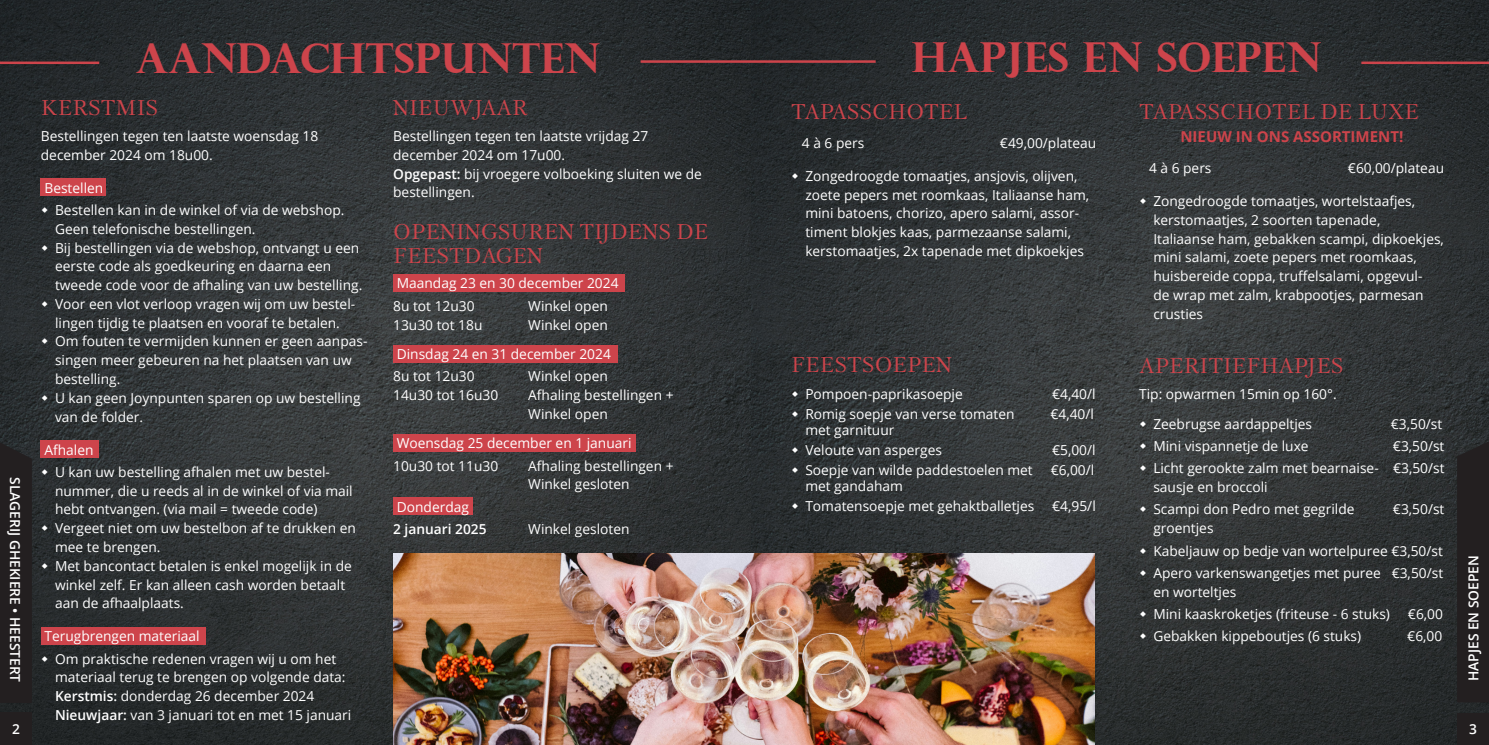
<style>
.page{position:relative;width:1489px;height:745px;background:#fff}
.page>*{position:absolute;margin:0;border:0;box-sizing:border-box;transform-origin:0 0}
.t1{font:700 41.25px "Perpetua Titling";color:#cd444b}
.t2{font:21.25px/23.8px "Petersburg";letter-spacing:.01em;color:#cd444b}
.t3{font:700 15px "Open Sans";color:#cd444b}
.t4{font:13.75px/18.8px "Open Sans";color:#fff}
.t5{font:600 13.75px "Open Sans";color:#fff}
.s1{font-weight:600}
</style>
<div class="page">
<img style="left:750px;top:0;width:738px;height:744px">
<hr style="left:1361px;top:61px;width:127px;height:3px;background:#cd444b">
<img style="left:0;top:0;width:750px;height:744px">
<hr style="left:0;top:61px;width:99px;height:3px;background:#cd444b">
<hr style="left:640px;top:60px;width:235px;height:3px;background:#cd444b">
<div style="left:41px;top:178px;width:65px;height:18px;background:#cd444b"></div>
<div style="left:41px;top:440px;width:58px;height:17px;background:#cd444b"></div>
<div style="left:41px;top:626px;width:164px;height:18px;background:#cd444b"></div>
<div style="left:393px;top:274px;width:232px;height:17px;background:#cd444b"></div>
<div style="left:393px;top:344px;width:225px;height:18px;background:#cd444b"></div>
<div style="left:393px;top:434px;width:242px;height:17px;background:#cd444b"></div>
<div style="left:393px;top:497px;width:79px;height:17px;background:#cd444b"></div>
<div style="left:0;top:712px;width:32px;height:32px;background:#231f20"></div>
<div style="left:0;top:442px;width:32px;height:260px;background:#231f20"></div>
<svg style="left:1456px;top:441px;width:32px;height:261px;background:#232021"></svg>
<div style="left:1456px;top:712px;width:32px;height:32px;background:#231f20"></div>
<img style="left:393px;top:553px;width:701px;height:191px">
<svg style="left:792px;top:173px;width:6px;height:6px"></svg>
<svg style="left:792px;top:391px;width:6px;height:5px"></svg>
<svg style="left:792px;top:410px;width:6px;height:6px"></svg>
<svg style="left:792px;top:446px;width:6px;height:6px"></svg>
<svg style="left:792px;top:466px;width:6px;height:6px"></svg>
<svg style="left:792px;top:502px;width:6px;height:6px"></svg>
<svg style="left:1140px;top:198px;width:5px;height:6px"></svg>
<svg style="left:1140px;top:420px;width:5px;height:6px"></svg>
<svg style="left:1140px;top:443px;width:5px;height:5px"></svg>
<svg style="left:1140px;top:465px;width:5px;height:6px"></svg>
<svg style="left:1140px;top:506px;width:5px;height:6px"></svg>
<svg style="left:1140px;top:547px;width:5px;height:6px"></svg>
<svg style="left:1140px;top:569px;width:5px;height:6px"></svg>
<svg style="left:1140px;top:610px;width:5px;height:6px"></svg>
<svg style="left:1140px;top:633px;width:5px;height:5px"></svg>
<svg style="left:42px;top:207px;width:6px;height:6px"></svg>
<svg style="left:42px;top:244px;width:6px;height:6px"></svg>
<svg style="left:42px;top:301px;width:6px;height:5px"></svg>
<svg style="left:42px;top:338px;width:6px;height:6px"></svg>
<svg style="left:42px;top:394px;width:6px;height:6px"></svg>
<svg style="left:42px;top:468px;width:6px;height:6px"></svg>
<svg style="left:42px;top:525px;width:6px;height:5px"></svg>
<svg style="left:42px;top:562px;width:6px;height:6px"></svg>
<svg style="left:42px;top:655px;width:6px;height:6px"></svg>
<p class="t5" style="left:24px;top:477px;width:206px;rotate:90deg">SLAGERIJ GHEKIERE • HEESTERT</p>
<p class="t5" style="left:12px;top:719px;width:9px">2</p>
<h1 class="t1" style="left:136px;top:33px;width:466px">AANDACHTSPUNTEN</h1>
<h2 class="t2" style="left:41px;top:95px;width:118px">KERSTMIS</h2>
<p class="t4" style="left:41px;top:126px;width:279px">Bestellingen tegen ten laatste woensdag 18 december 2024 om 18u00.</p>
<p class="t4" style="left:55px;top:176px;width:291px;line-height:22.2px;text-indent:-11px">Bestellen<br>Bestellen kan in de winkel of via de webshop.</p>
<p class="t4" style="left:55px;top:219px;width:314px">Geen telefonische bestellingen.<br>Bij bestellingen via de webshop, ontvangt u een eerste code als goedkeuring en daarna een tweede code voor de afhaling van uw bestelling.<br>Voor een vlot verloop vragen wij om uw bestel&shy;lingen tijdig te plaatsen en vooraf te betalen.<br>Om fouten te vermijden kunnen er geen aanpas&shy;singen meer gebeuren na het plaatsen van uw bestelling.<br>U kan geen Joynpunten sparen op uw bestelling van de folder.</p>
<p class="t4" style="left:55px;top:438px;width:276px;line-height:22.2px;text-indent:-11px">Afhalen<br>U kan uw bestelling afhalen met uw bestel-</p>
<p class="t4" style="left:55px;top:480px;width:302px">nummer, die u reeds al in de winkel of via mail hebt ontvangen. (via mail = tweede code)<br>Vergeet niet om uw bestelbon af te drukken en mee te brengen.<br>Met bancontact betalen is enkel mogelijk in de winkel zelf. Er kan alleen cash worden betaalt aan de afhaalplaats.</p>
<p class="t4" style="left:55px;top:624px;width:283px;line-height:22.2px;text-indent:-11px">Terugbrengen materiaal<br>Om praktische redenen vragen wij u om het</p>
<p class="t4" style="left:55px;top:667px;width:298px">materiaal terug te brengen op volgende data:<br><span class="s1">Kerstmis:</span> donderdag 26 december 2024<br><span class="s1">Nieuwjaar:</span> van 3 januari tot en met 15 januari</p>
<h2 class="t2" style="left:393px;top:95px;width:136px">NIEUWJAAR</h2>
<p class="t4" style="left:393px;top:126px;width:310px">Bestellingen tegen ten laatste vrijdag 27 december 2024 om 17u00.<br><span class="s1">Opgepast:</span> bij vroegere volboeking sluiten we de bestellingen.</p>
<h2 class="t2" style="left:393px;top:219px;width:316px">OPENINGSUREN TIJDENS DE<br>FEESTDAGEN</h2>
<p class="t4" style="left:393px;top:272px;width:227px;line-height:22.2px">Maandag 23 en 30 december 2024<br>8u tot 12u30</p>
<p class="t4" style="left:528px;top:296px;width:81px">Winkel open</p>
<p class="t4" style="left:397px;top:309px;width:216px;line-height:29.4px;text-align:right">Winkel open<br>Dinsdag 24 en 31 december 2024</p>
<p class="t4" style="left:393px;top:366px;width:83px">8u tot 12u30</p>
<p class="t4" style="left:528px;top:366px;width:81px">Winkel open</p>
<p class="t4" style="left:393px;top:385px;width:106px">14u30 tot 16u30</p>
<p class="t4" style="left:528px;top:385px;width:147px">Afhaling bestellingen +<br>Winkel open</p>
<p class="t4" style="left:393px;top:431px;width:240px;line-height:22.2px">Woensdag 25 december en 1 januari<br>10u30 tot 11u30</p>
<p class="t4" style="left:393px;top:314px;width:91px">13u30 tot 18u</p>
<p class="t4" style="left:528px;top:455px;width:147px">Afhaling bestellingen +<br>Winkel gesloten</p>
<p class="t4" style="left:397px;top:496px;width:74px">Donderdag</p>
<p class="t5" style="left:393px;top:519px;width:95px">2 januari 2025</p>
<p class="t4" style="left:528px;top:519px;width:103px">Winkel gesloten</p>
<h1 class="t1" style="left:911px;top:32px;width:411px">HAPJES EN SOEPEN</h1>
<h2 class="t2" style="left:791px;top:99px;width:177px">TAPASSCHOTEL</h2>
<p class="t4" style="left:801px;top:133px;width:64px">4 à 6 pers</p>
<p class="t4" style="left:999px;top:133px;width:98px">€49,00/plateau</p>
<p class="t4" style="left:805px;top:166px;width:285px">Zongedroogde tomaatjes, ansjovis, olijven, zoete pepers met roomkaas, Italiaanse ham, mini batoens, chorizo, apero salami, assor&shy;timent blokjes kaas, parmezaanse salami, kerstomaatjes, 2x tapenade met dipkoekjes</p>
<h2 class="t2" style="left:1139px;top:99px;width:281px">TAPASSCHOTEL DE LUXE</h2>
<p class="t3" style="left:1180px;top:126px;width:224px">NIEUW IN ONS ASSORTIMENT!</p>
<p class="t4" style="left:1148px;top:158px;width:64px">4 à 6 pers</p>
<p class="t4" style="left:1347px;top:158px;width:98px">€60,00/plateau</p>
<p class="t4" style="left:1153px;top:191px;width:292px">Zongedroogde tomaatjes, wortelstaafjes, kerstomaatjes, 2 soorten tapenade, Italiaanse ham, gebakken scampi, dipkoekjes, mini salami, zoete pepers met roomkaas, huisbereide coppa, truffelsalami, opgevul-<br>de wrap met zalm, krabpootjes, parmesan crusties</p>
<h2 class="t2" style="left:1139px;top:353px;width:206px">APERITIEFHAPJES</h2>
<p class="t4" style="left:1153px;top:379px;width:185px;line-height:29.4px;text-indent:-14px">Tip: opwarmen 15min op 160°.<br>Zeebrugse aardappeltjes</p>
<h2 class="t2" style="left:791px;top:352px;width:162px">FEESTSOEPEN</h2>
<p class="t4" style="left:805px;top:384px;width:159px">Pompoen-paprikasoepje</p>
<p class="t4" style="left:1052px;top:384px;width:45px">€4,40/l</p>
<p class="t4" style="left:805px;top:404px;width:211px">Romig soepje van verse tomaten</p>
<p class="t4" style="left:1050px;top:404px;width:45px">€4,40/l</p>
<p class="t4" style="left:805px;top:419px;width:138px;line-height:19.8px">met garnituur<br>Veloute van asperges</p>
<p class="t4" style="left:1390px;top:414px;width:53px">€3,50/st</p>
<p class="t4" style="left:1153px;top:436px;width:157px">Mini vispannetje de luxe</p>
<p class="t4" style="left:1153px;top:434px;width:293px;line-height:22.2px;text-align:right">€3,50/st<br>Licht gerookte zalm met bearnaise- €3,50/st</p>
<p class="t4" style="left:1153px;top:475px;width:203px;line-height:22.2px">sausje en broccoli<br>Scampi don Pedro met gegrilde</p>
<p class="t4" style="left:1052px;top:440px;width:45px">€5,00/l</p>
<p class="t4" style="left:805px;top:459px;width:229px">Soepje van wilde paddestoelen met</p>
<p class="t4" style="left:1050px;top:459px;width:45px">€6,00/l</p>
<p class="t4" style="left:805px;top:475px;width:230px;line-height:19.8px">met gandaham<br>Tomatensoepje met gehaktballetjes</p>
<p class="t4" style="left:1052px;top:495px;width:45px">€4,95/l</p>
<p class="t4" style="left:1392px;top:499px;width:53px">€3,50/st</p>
<p class="t4" style="left:1153px;top:516px;width:291px;line-height:22.2px">groentjes<br>Kabeljauw op bedje van wortelpuree €3,50/st<br>Apero varkenswangetjes met puree €3,50/st</p>
<p class="t4" style="left:1153px;top:579px;width:238px;line-height:22.2px">en worteltjes<br>Mini kaaskroketjes (friteuse - 6 stuks)</p>
<p class="t4" style="left:1407px;top:604px;width:37px">€6,00</p>
<p class="t4" style="left:1153px;top:626px;width:209px">Gebakken kippeboutjes (6 stuks)</p>
<p class="t4" style="left:1406px;top:626px;width:37px">€6,00</p>
<p class="t5" style="left:1463px;top:680px;width:127px;rotate:-90deg">HAPJES EN SOEPEN</p>
<p class="t5" style="left:1468px;top:719px;width:9px">3</p>
</div>
